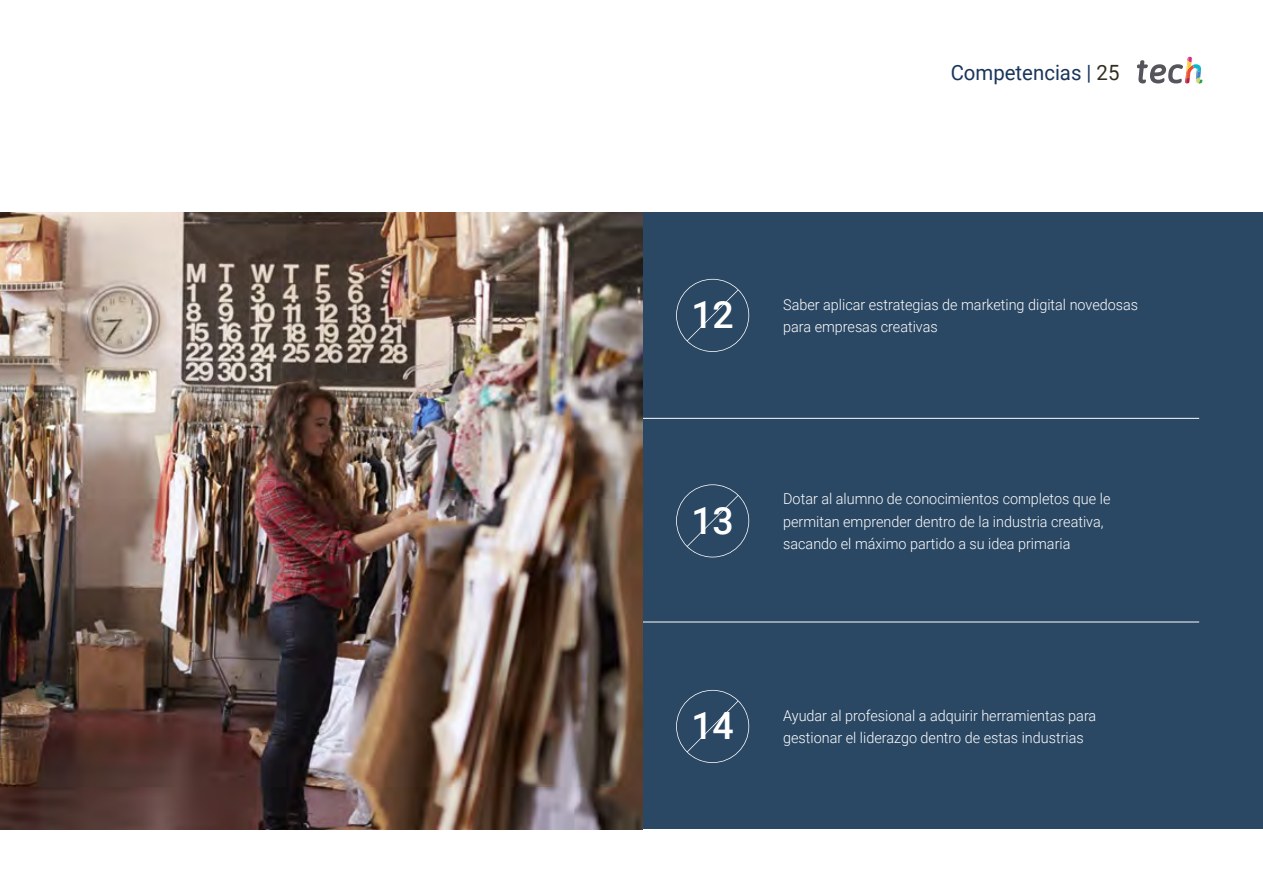
<style>
.page{position:relative;width:1263px;height:893px;background:#fff}
.page>*{position:absolute;margin:0;border:0;box-sizing:border-box;transform-origin:0 0}
.t1{font:500 37.5px "Roboto";color:#fff}
.t2{font:21px "Roboto";color:#1a355c}
.t3{font:300 15px/22.5px "Roboto";color:#fff;scale:.96 1}
.s1{color:#312e20}
</style>
<div class="page">
<svg style="left:1137px;top:57px;width:65px;height:27px"></svg>
<div style="left:642px;top:213px;width:621px;height:616px;background:#2a4763"></div>
<svg style="left:676px;top:484px;width:73px;height:73px"></svg>
<svg style="left:676px;top:690px;width:73px;height:73px"></svg>
<svg style="left:676px;top:279px;width:73px;height:73px"></svg>
<hr style="left:0;top:622px;width:1199px;height:1px;background:#fff">
<hr style="left:0;top:418px;width:1199px;height:1px;background:#fff">
<img style="left:0;top:213px;width:642px;height:616px">
<h2 class="t2" style="left:951px;top:57px;width:170px">Competencias | <span class="s1">25</span></h2>
<h1 class="t1" style="left:691px;top:288px;width:44px">12</h1>
<p class="t3" style="left:783px;top:293px;width:371px">Saber aplicar estrategias de marketing digital novedosas</p>
<p class="t3" style="left:783px;top:315px;width:163px">para empresas creativas</p>
<h1 class="t1" style="left:691px;top:494px;width:44px">13</h1>
<p class="t3" style="left:783px;top:487px;width:342px">Dotar al alumno de conocimientos completos que le permitan emprender dentro de la industria creativa, sacando el máximo partido a su idea primaria</p>
<h1 class="t1" style="left:691px;top:699px;width:44px">14</h1>
<p class="t3" style="left:783px;top:704px;width:328px">Ayudar al profesional a adquirir herramientas para gestionar el liderazgo dentro de estas industrias</p>
</div>
